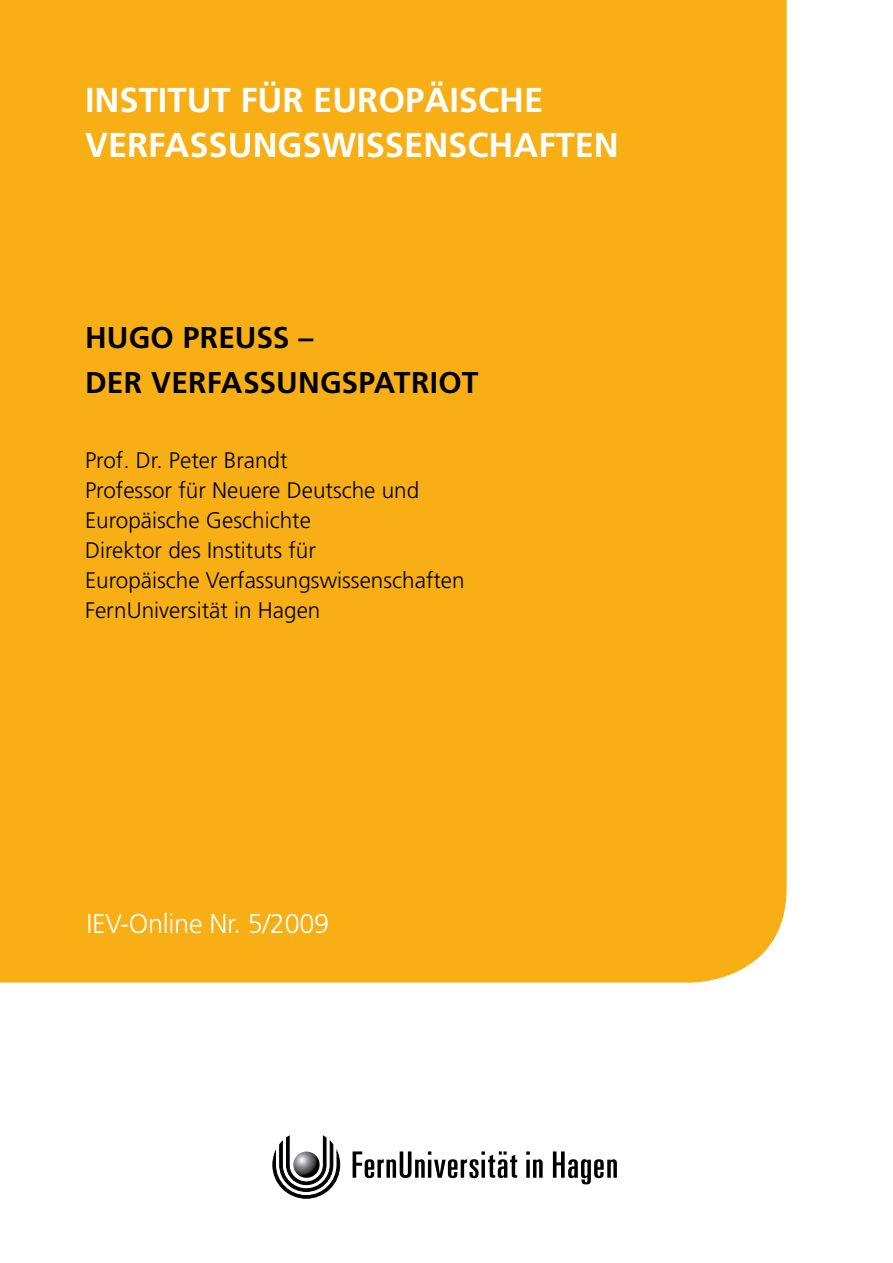
<style>
.page{position:relative;width:893px;height:1263px;background:#fff}
.page>*{position:absolute;margin:0;border:0;box-sizing:border-box;transform-origin:0 0}
.t1{font:700 34.5px/45px "Frutiger";color:#fff}
.t2{font:700 30px/45px "Frutiger";letter-spacing:.005em;color:#000}
.t3{font:300 27px "Frutiger";letter-spacing:-.01em;color:#fff}
.t4{font:300 22.5px/30px "Frutiger";color:#000}
</style>
<div class="page">
<div style="left:0;top:0;width:787px;height:982px;background:#f7af15"></div>
<svg style="left:353px;top:1151px;width:264px;height:33px"></svg>
<svg style="left:272px;top:1135px;width:68px;height:64px"></svg>
<svg style="left:293px;top:1151px;width:27px;height:27px"></svg>
<h1 class="t1" style="left:85px;top:77px;width:535px">INSTITUT FÜR EUROPÄISCHE<br>VERFASSUNGSWISSENSCHAFTEN</h1>
<h2 class="t2" style="left:85px;top:315px;width:395px">HUGO PREUSS –<br>DER VERFASSUNGSPATRIOT</h2>
<p class="t4" style="left:85px;top:445px;width:381px">Prof. Dr. Peter Brandt<br>Professor für Neuere Deutsche und<br>Europäische Geschichte<br>Direktor des Instituts für<br>Europäische Verfassungswissenschaften<br>FernUniversität in Hagen</p>
<p class="t3" style="left:86px;top:908px;width:244px">IEV-Online Nr. 5/2009</p>
</div>
